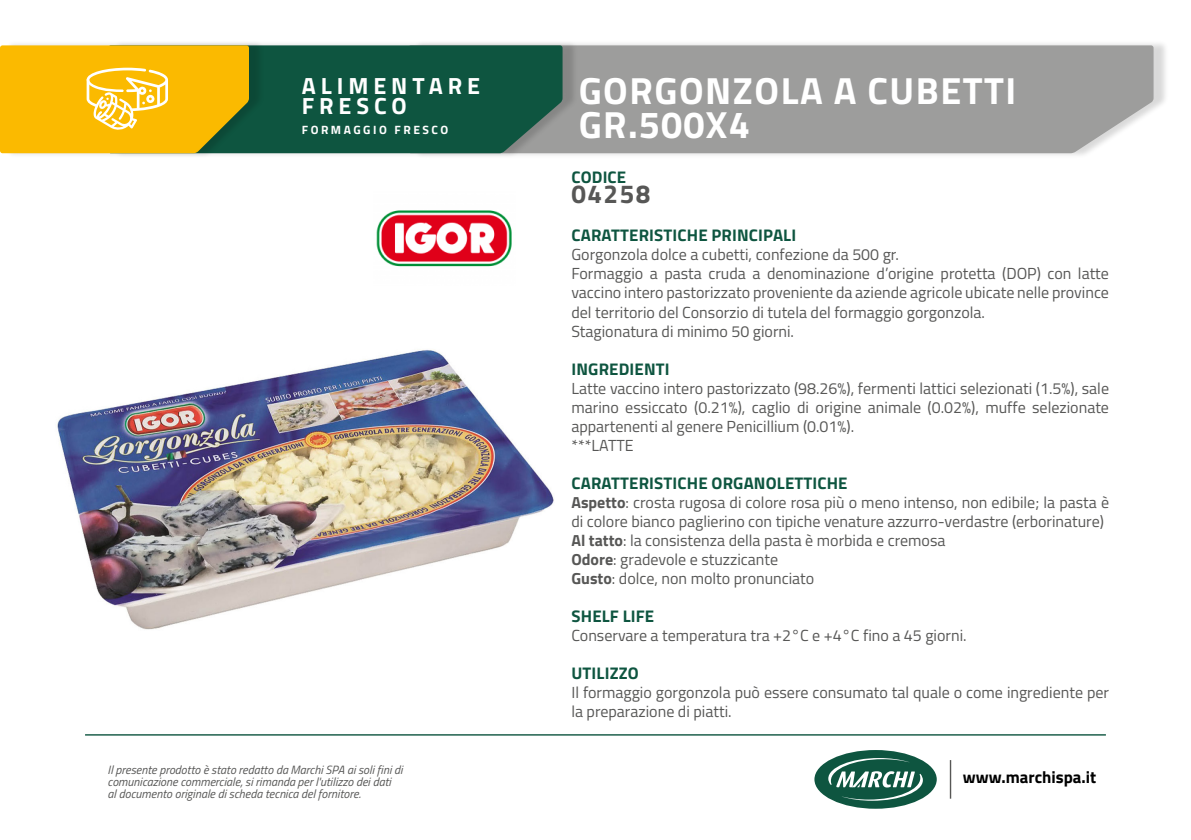
<style>
.page{position:relative;width:1191px;height:840px;background:#fff}
.page>*{position:absolute;margin:0;border:0;box-sizing:border-box;transform-origin:0 0}
.t1{font:700 37.8px/34.2px "Titillium Web";letter-spacing:.04em;color:#fff}
.t2{font:700 26px "Titillium Web";letter-spacing:.06em;color:#575756}
.t3{font:700 23.4px "Titillium Web";letter-spacing:.21em;color:#fff}
.t4{font:700 16.8px "Titillium Web";letter-spacing:.01em;color:#0e5540}
.t5{font:700 16.8px "Titillium Web";color:#000}
.t6{font:16px/19px "Titillium Web";color:#575756;text-align:justify}
.t7{font:italic 12px/12px "Titillium Web";color:#575756}
.t8{font:700 12px "Titillium Web";letter-spacing:.21em;color:#fff}
.s1{font-weight:700}
</style>
<div class="page">
<hr style="left:949px;top:759px;width:2px;height:39px;background:#575756">
<div style="left:814px;top:749px;width:122px;height:59px;background:#0e5540;border-radius:50%"></div>
<svg style="left:828px;top:757px;width:95px;height:43px"></svg>
<hr style="left:85px;top:733px;width:1021px;height:2px;background:#0e5540">
<div style="left:413px;top:40px;width:756px;height:119px;background:#000;opacity:.15"></div>
<div style="left:578px;top:45px;width:575px;height:108px;background:#9d9d9c"></div>
<div style="left:113px;top:40px;width:465px;height:119px;background:#000;opacity:.15"></div>
<div style="left:265px;top:45px;width:297px;height:108px;background:#0e5540"></div>
<div style="left:5px;top:40px;width:260px;height:119px;background:#000;opacity:.15"></div>
<svg style="left:0;top:45px;width:249px;height:108px;background:#efb811"></svg>
<img style="left:57px;top:350px;width:497px;height:280px">
<img style="left:376px;top:210px;width:136px;height:57px">
<p class="t3" style="left:302px;top:68px;width:180px">ALIMENTARE</p>
<p class="t3" style="left:302px;top:88px;width:107px">FRESCO</p>
<p class="t8" style="left:302px;top:121px;width:148px">FORMAGGIO FRESCO</p>
<p class="t7" style="left:108px;top:762px;width:296px">Il presente prodotto è stato redatto da Marchi SPA ai soli fini di comunicazione commerciale, si rimanda per l'utilizzo dei dati<br>al documento originale di scheda tecnica del fornitore.</p>
<p class="t1" style="left:578px;top:71px;width:439px">GORGONZOLA A CUBETTI<br>GR.500X4</p>
<p class="t4" style="left:571px;top:164px;width:56px">CODICE</p>
<p class="t2" style="left:571px;top:174px;width:81px">04258</p>
<p class="t4" style="left:571px;top:222px;width:226px">CARATTERISTICHE PRINCIPALI</p>
<p class="t6" style="left:571px;top:244px;width:329px">Gorgonzola dolce a cubetti, confezione da 500 gr.</p>
<p class="t6" style="left:571px;top:263px;width:539px">Formaggio a pasta cruda a denominazione d’origine protetta (DOP) con latte vaccino intero pastorizzato proveniente da aziende agricole ubicate nelle province del territorio del Consorzio di tutela del formaggio gorgonzola.</p>
<p class="t6" style="left:571px;top:320px;width:224px">Stagionatura di minimo 50 giorni.</p>
<p class="t4" style="left:571px;top:355px;width:100px">INGREDIENTI</p>
<p class="t6" style="left:571px;top:377px;width:539px">Latte vaccino intero pastorizzato (98.26%), fermenti lattici selezionati (1.5%), sale marino essiccato (0.21%), caglio di origine animale (0.02%), muffe selezionate appartenenti al genere Penicillium (0.01%).</p>
<p class="t6" style="left:571px;top:434px;width:64px">***LATTE</p>
<p class="t4" style="left:571px;top:469px;width:278px">CARATTERISTICHE ORGANOLETTICHE</p>
<p class="t6" style="left:571px;top:491px;width:539px"><span class="s1">Aspetto</span>: crosta rugosa di colore rosa più o meno intenso, non edibile; la pasta è di colore bianco paglierino con tipiche venature azzurro-verdastre (erborinature)</p>
<p class="t6" style="left:571px;top:529px;width:375px"><span class="s1">Al tatto</span>: la consistenza della pasta è morbida e cremosa</p>
<p class="t6" style="left:571px;top:548px;width:208px"><span class="s1">Odore</span>: gradevole e stuzzicante</p>
<p class="t6" style="left:571px;top:567px;width:244px"><span class="s1">Gusto</span>: dolce, non molto pronunciato</p>
<p class="t4" style="left:571px;top:602px;width:84px">SHELF LIFE</p>
<p class="t6" style="left:571px;top:624px;width:397px">Conservare a temperatura tra +2°C e +4°C fino a 45 giorni.</p>
<p class="t4" style="left:571px;top:659px;width:69px">UTILIZZO</p>
<p class="t6" style="left:571px;top:681px;width:539px">Il formaggio gorgonzola può essere consumato tal quale o come ingrediente per la preparazione di piatti.</p>
<p class="t5" style="left:963px;top:764px;width:135px">www.marchispa.it</p>
</div>
